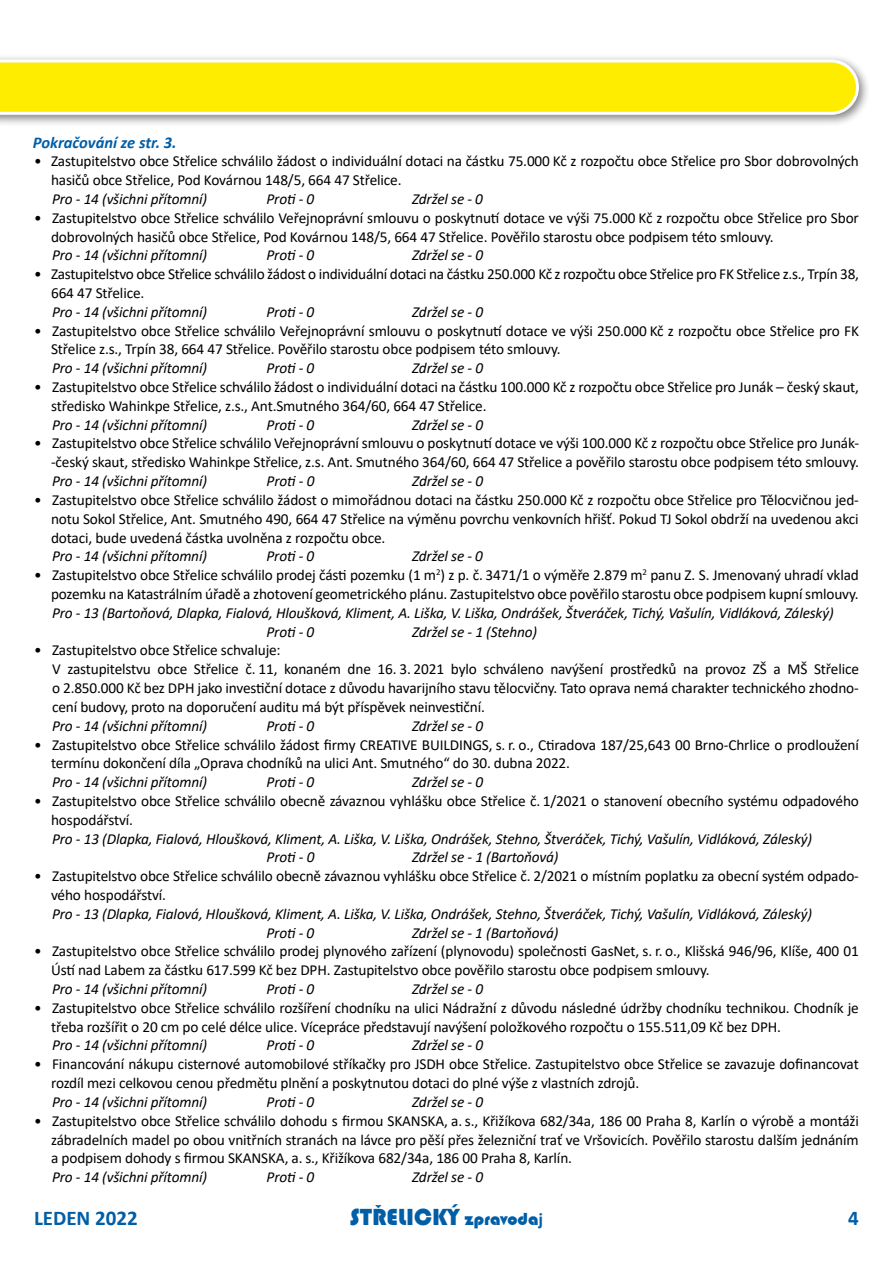
<style>
.page{position:relative;width:893px;height:1263px;background:#fff}
.page>*{position:absolute;margin:0;border:0;box-sizing:border-box;transform-origin:0 0}
.t1{font:24px "Bauhaus 93";color:#005ea7}
.t2{font:700 21px "Calibri";color:#005ea7}
.t3{font:italic 700 16.5px "Calibri";color:#005ea7}
.t4{font:15.3px/18.8px "Calibri";letter-spacing:-.01em;color:#000}
.t5{font:italic 15.3px/18.8px "Calibri";letter-spacing:-.01em;color:#000}
.s1{font-size:18px}
.s2{font-family:"Calibri";font-weight:700;font-size:18px}
</style>
<div class="page">
<div style="left:0;top:53px;width:870px;height:74px;background:#000;opacity:.5"></div>
<svg style="left:0;top:60px;width:859px;height:55px;background:#feee1c"></svg>
<p class="t3" style="left:33px;top:131px;width:145px">Pokračování ze str. 3.</p>
<p class="t4" style="left:51px;top:152px;width:809px;text-indent:-17px">• Zastupitelstvo obce Střelice schválilo žádost o individuální dotaci na částku 75.000 Kč z rozpočtu obce Střelice pro Sbor dobrovolných hasičů obce Střelice, Pod Kovárnou 148/5, 664 47 Střelice.</p>
<p class="t5" style="left:52px;top:189px;width:157px">Pro - 14 (všichni přítomní)</p>
<p class="t5" style="left:267px;top:189px;width:49px">Proti - 0</p>
<p class="t5" style="left:412px;top:189px;width:73px">Zdržel se - 0</p>
<p class="t4" style="left:51px;top:208px;width:809px;text-indent:-17px">• Zastupitelstvo obce Střelice schválilo Veřejnoprávní smlouvu o poskytnutí dotace ve výši 75.000 Kč z rozpočtu obce Střelice pro Sbor dobrovolných hasičů obce Střelice, Pod Kovárnou 148/5, 664 47 Střelice. Pověřilo starostu obce podpisem této smlouvy.</p>
<p class="t5" style="left:52px;top:245px;width:157px">Pro - 14 (všichni přítomní)</p>
<p class="t5" style="left:267px;top:245px;width:49px">Proti - 0</p>
<p class="t5" style="left:412px;top:245px;width:73px">Zdržel se - 0</p>
<p class="t4" style="left:51px;top:264px;width:809px;text-indent:-17px">• Zastupitelstvo obce Střelice schválilo žádost o individuální dotaci na částku 250.000 Kč z rozpočtu obce Střelice pro FK Střelice z.s., Trpín 38,<br>664 47 Střelice.</p>
<p class="t5" style="left:52px;top:302px;width:157px">Pro - 14 (všichni přítomní)</p>
<p class="t5" style="left:267px;top:302px;width:49px">Proti - 0</p>
<p class="t5" style="left:412px;top:302px;width:73px">Zdržel se - 0</p>
<p class="t4" style="left:51px;top:321px;width:809px;text-indent:-17px">• Zastupitelstvo obce Střelice schválilo Veřejnoprávní smlouvu o poskytnutí dotace ve výši 250.000 Kč z rozpočtu obce Střelice pro FK<br>Střelice z.s., Trpín 38, 664 47 Střelice. Pověřilo starostu obce podpisem této smlouvy.</p>
<p class="t5" style="left:52px;top:358px;width:157px">Pro - 14 (všichni přítomní)</p>
<p class="t5" style="left:267px;top:358px;width:49px">Proti - 0</p>
<p class="t5" style="left:412px;top:358px;width:73px">Zdržel se - 0</p>
<p class="t4" style="left:51px;top:377px;width:809px;text-indent:-17px">• Zastupitelstvo obce Střelice schválilo žádost o individuální dotaci na částku 100.000 Kč z rozpočtu obce Střelice pro Junák – český skaut, středisko Wahinkpe Střelice, z.s., Ant.Smutného 364/60, 664 47 Střelice.</p>
<p class="t5" style="left:52px;top:414px;width:157px">Pro - 14 (všichni přítomní)</p>
<p class="t5" style="left:267px;top:414px;width:49px">Proti - 0</p>
<p class="t5" style="left:412px;top:414px;width:73px">Zdržel se - 0</p>
<p class="t4" style="left:34px;top:434px;width:826px;text-align:right">• Zastupitelstvo obce Střelice schválilo Veřejnoprávní smlouvu o poskytnutí dotace ve výši 100.000 Kč z rozpočtu obce Střelice pro Junák&shy;český skaut, středisko Wahinkpe Střelice, z.s. Ant. Smutného 364/60, 664 47 Střelice a pověřilo starostu obce podpisem této smlouvy.</p>
<p class="t5" style="left:52px;top:471px;width:157px">Pro - 14 (všichni přítomní)</p>
<p class="t5" style="left:267px;top:471px;width:49px">Proti - 0</p>
<p class="t5" style="left:412px;top:471px;width:73px">Zdržel se - 0</p>
<p class="t4" style="left:51px;top:490px;width:809px;text-align:justify;text-indent:-17px">• Zastupitelstvo obce Střelice schválilo žádost o mimořádnou dotaci na částku 250.000 Kč z rozpočtu obce Střelice pro Tělocvičnou jed&shy;notu Sokol Střelice, Ant. Smutného 490, 664 47 Střelice na výměnu povrchu venkovních hřišť. Pokud TJ Sokol obdrží na uvedenou akci dotaci, bude uvedená částka uvolněna z rozpočtu obce.</p>
<p class="t5" style="left:52px;top:546px;width:157px">Pro - 14 (všichni přítomní)</p>
<p class="t5" style="left:267px;top:546px;width:49px">Proti - 0</p>
<p class="t5" style="left:412px;top:546px;width:73px">Zdržel se - 0</p>
<p class="t4" style="left:34px;top:565px;width:826px;text-align:right">• Zastupitelstvo obce Střelice schválilo prodej části pozemku (1 m<sup>2</sup>) z p. č. 3471/1 o výměře 2.879 m<sup>2</sup> panu Z. S. Jmenovaný uhradí vklad pozemku na Katastrálním úřadě a zhotovení geometrického plánu. Zastupitelstvo obce pověřilo starostu obce podpisem kupní smlouvy.</p>
<p class="t5" style="left:267px;top:603px;width:569px;text-indent:-215px">Pro - 13 (Bartoňová, Dlapka, Fialová, Hloušková, Kliment, A. Liška, V. Liška, Ondrášek, Štveráček, Tichý, Vašulín, Vidláková, Záleský)<br>Proti - 0</p>
<p class="t5" style="left:412px;top:621px;width:127px">Zdržel se - 1 (Stehno)</p>
<p class="t4" style="left:52px;top:641px;width:808px;text-indent:-18px">• Zastupitelstvo obce Střelice schvaluje:<br>V zastupitelstvu obce Střelice č. 11, konaném dne 16. 3. 2021 bylo schváleno navýšení prostředků na provoz ZŠ a MŠ Střelice o 2.850.000 Kč bez DPH jako investiční dotace z důvodu havarijního stavu tělocvičny. Tato oprava nemá charakter technického zhodno&shy;cení budovy, proto na doporučení auditu má být příspěvek neinvestiční.</p>
<p class="t5" style="left:52px;top:716px;width:157px">Pro - 14 (všichni přítomní)</p>
<p class="t5" style="left:267px;top:716px;width:49px">Proti - 0</p>
<p class="t5" style="left:412px;top:716px;width:73px">Zdržel se - 0</p>
<p class="t4" style="left:51px;top:735px;width:809px;text-indent:-17px">• Zastupitelstvo obce Střelice schválilo žádost firmy CREATIVE BUILDINGS, s. r. o., Ctiradova 187/25,643 00 Brno-‑Chrlice o prodloužení termínu dokončení díla „Oprava chodníků na ulici Ant. Smutného“ do 30. dubna 2022.</p>
<p class="t5" style="left:52px;top:772px;width:157px">Pro - 14 (všichni přítomní)</p>
<p class="t5" style="left:267px;top:772px;width:49px">Proti - 0</p>
<p class="t5" style="left:412px;top:772px;width:73px">Zdržel se - 0</p>
<p class="t4" style="left:51px;top:791px;width:809px;text-indent:-17px">• Zastupitelstvo obce Střelice schválilo obecně závaznou vyhlášku obce Střelice č. 1/2021 o stanovení obecního systému odpadového hospodářství.</p>
<p class="t5" style="left:267px;top:828px;width:547px;text-indent:-215px">Pro - 13 (Dlapka, Fialová, Hloušková, Kliment, A. Liška, V. Liška, Ondrášek, Stehno, Štveráček, Tichý, Vašulín, Vidláková, Záleský)<br>Proti - 0</p>
<p class="t5" style="left:412px;top:847px;width:148px">Zdržel se - 1 (Bartoňová)</p>
<p class="t4" style="left:51px;top:866px;width:809px;text-indent:-17px">• Zastupitelstvo obce Střelice schválilo obecně závaznou vyhlášku obce Střelice č. 2/2021 o místním poplatku za obecní systém odpado&shy;vého hospodářství.</p>
<p class="t5" style="left:267px;top:904px;width:547px;text-indent:-215px">Pro - 13 (Dlapka, Fialová, Hloušková, Kliment, A. Liška, V. Liška, Ondrášek, Stehno, Štveráček, Tichý, Vašulín, Vidláková, Záleský)<br>Proti - 0</p>
<p class="t5" style="left:412px;top:922px;width:148px">Zdržel se - 1 (Bartoňová)</p>
<p class="t4" style="left:51px;top:941px;width:809px;text-indent:-17px">• Zastupitelstvo obce Střelice schválilo prodej plynového zařízení (plynovodu) společnosti GasNet, s. r. o., Klišská 946/96, Klíše, 400 01<br>Ústí nad Labem za částku 617.599 Kč bez DPH. Zastupitelstvo obce pověřilo starostu obce podpisem smlouvy.</p>
<p class="t5" style="left:52px;top:979px;width:157px">Pro - 14 (všichni přítomní)</p>
<p class="t5" style="left:267px;top:979px;width:49px">Proti - 0</p>
<p class="t5" style="left:412px;top:979px;width:73px">Zdržel se - 0</p>
<p class="t4" style="left:51px;top:998px;width:809px;text-indent:-17px">• Zastupitelstvo obce Střelice schválilo rozšíření chodníku na ulici Nádražní z důvodu následné údržby chodníku technikou. Chodník je třeba rozšířit o 20 cm po celé délce ulice. Vícepráce představují navýšení položkového rozpočtu o 155.511,09 Kč bez DPH.</p>
<p class="t5" style="left:52px;top:1035px;width:157px">Pro - 14 (všichni přítomní)</p>
<p class="t5" style="left:267px;top:1035px;width:49px">Proti - 0</p>
<p class="t5" style="left:412px;top:1035px;width:73px">Zdržel se - 0</p>
<p class="t4" style="left:51px;top:1054px;width:809px;text-indent:-17px">• Financování nákupu cisternové automobilové stříkačky pro JSDH obce Střelice. Zastupitelstvo obce Střelice se zavazuje dofinancovat rozdíl mezi celkovou cenou předmětu plnění a poskytnutou dotaci do plné výše z vlastních zdrojů.</p>
<p class="t5" style="left:52px;top:1092px;width:157px">Pro - 14 (všichni přítomní)</p>
<p class="t5" style="left:267px;top:1092px;width:49px">Proti - 0</p>
<p class="t5" style="left:412px;top:1092px;width:73px">Zdržel se - 0</p>
<p class="t4" style="left:51px;top:1111px;width:809px;text-align:justify;text-indent:-17px">• Zastupitelstvo obce Střelice schválilo dohodu s firmou SKANSKA, a. s., Křižíkova 682/34a, 186 00 Praha 8, Karlín o výrobě a montáži zábradelních madel po obou vnitřních stranách na lávce pro pěší přes železniční trať ve Vršovicích. Pověřilo starostu dalším jednáním a podpisem dohody s firmou SKANSKA, a. s., Křižíkova 682/34a, 186 00 Praha 8, Karlín.</p>
<p class="t5" style="left:52px;top:1167px;width:157px">Pro - 14 (všichni přítomní)</p>
<p class="t5" style="left:267px;top:1167px;width:49px">Proti - 0</p>
<p class="t5" style="left:412px;top:1167px;width:73px">Zdržel se - 0</p>
<h2 class="t2" style="left:34px;top:1203px;width:105px">LEDEN 2022</h2>
<h1 class="t1" style="left:350px;top:1203px;width:195px">STRˇ ELICKÝ <span class="s1">zpravoda</span><span class="s2">j</span></h1>
<h2 class="t2" style="left:848px;top:1203px;width:12px">4</h2>
</div>
